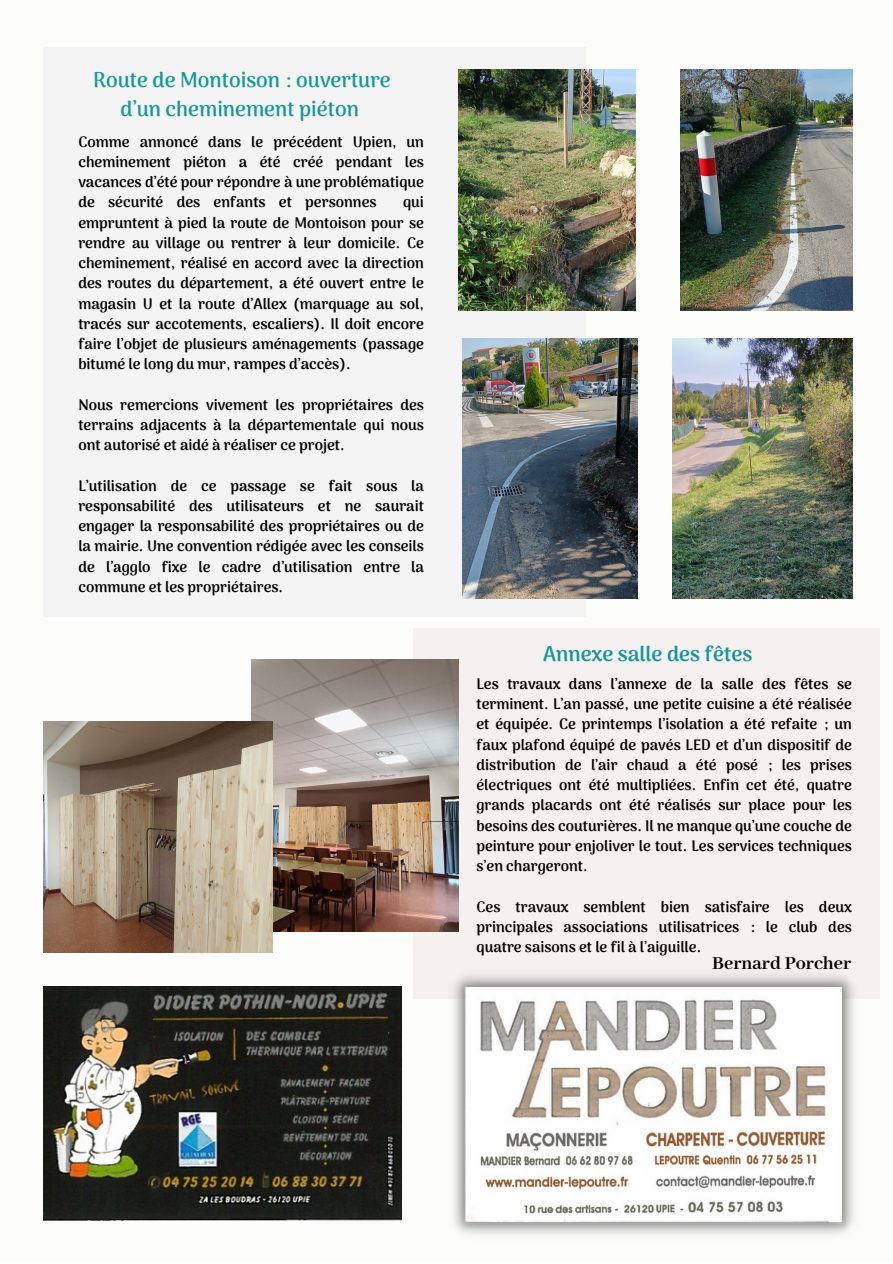
<style>
.page{position:relative;width:893px;height:1264px;background:#fff}
.page>*{position:absolute;margin:0;border:0;box-sizing:border-box;transform-origin:0 0}
.t1{font:700 21px/29.2px "Arima Madurai";color:#15979b;text-align:center}
.t2{font:800 21px "Arima Madurai";color:#15979b}
.t3{font:700 19.95px "Abhaya Libre";color:#000}
.t4{font:800 15px/20.2px "Arima Madurai";color:#000;text-align:justify}
</style>
<div class="page">
<div style="left:0;top:0;width:892px;height:1262px;background:#fdfdfb"></div>
<div style="left:44px;top:47px;width:541px;height:569px;background:#f4f4f4"></div>
<img style="left:463px;top:338px;width:174px;height:260px">
<img style="left:672px;top:338px;width:180px;height:260px">
<img style="left:680px;top:69px;width:172px;height:241px">
<img style="left:458px;top:69px;width:178px;height:241px">
<div style="left:413px;top:628px;width:466px;height:370px;background:#f6f1f1"></div>
<img style="left:251px;top:660px;width:207px;height:272px">
<img style="left:44px;top:721px;width:228px;height:231px">
<img style="left:446px;top:975px;width:414px;height:260px">
<img style="left:44px;top:986px;width:357px;height:234px">
<p class="t1" style="left:93px;top:65px;width:299px">Route de Montoison : ouverture d’un cheminement piéton</p>
<p class="t4" style="left:78px;top:131px;width:347px">Comme annoncé dans le précédent Upien, un cheminement piéton a été créé pendant les vacances d’été pour répondre à une problématique de sécurité des enfants et personnes</p>
<p class="t4" style="left:78px;top:192px;width:347px;text-indent:325px">qui empruntent à pied la route de Montoison pour se rendre au village ou rentrer à leur domicile. Ce cheminement, réalisé en accord avec la direction des routes du département, a été ouvert entre le magasin U et la route d’Allex (marquage au sol, tracés sur accotements, escaliers). Il doit encore faire l’objet de plusieurs aménagements (passage bitumé le long du mur, rampes d’accès).</p>
<p class="t4" style="left:78px;top:394px;width:347px">Nous remercions vivement les propriétaires des terrains adjacents à la départementale qui nous ont autorisé et aidé à réaliser ce projet.</p>
<p class="t4" style="left:78px;top:475px;width:347px">L’utilisation de ce passage se fait sous la responsabilité des utilisateurs et ne saurait engager la responsabilité des propriétaires ou de la mairie. Une convention rédigée avec les conseils de l’agglo fixe le cadre d’utilisation entre la commune et les propriétaires.</p>
<p class="t2" style="left:543px;top:642px;width:210px">Annexe salle des fêtes</p>
<p class="t4" style="left:476px;top:673px;width:377px">Les travaux dans l’annexe de la salle des fêtes se terminent. L’an passé, une petite cuisine a été réalisée et équipée. Ce printemps l’isolation a été refaite ; un faux plafond équipé de pavés LED et d’un dispositif de distribution de l’air chaud a été posé ; les prises électriques ont été multipliées. Enfin cet été, quatre grands placards ont été réalisés sur place pour les besoins des couturières. Il ne manque qu’une couche de peinture pour enjoliver le tout. Les services techniques s’en chargeront.</p>
<p class="t4" style="left:476px;top:896px;width:377px">Ces travaux semblent bien satisfaire les deux principales associations utilisatrices : le club des quatre saisons et le fil à l’aiguille.</p>
<p class="t3" style="left:712px;top:952px;width:140px">Bernard Porcher</p>
</div>
